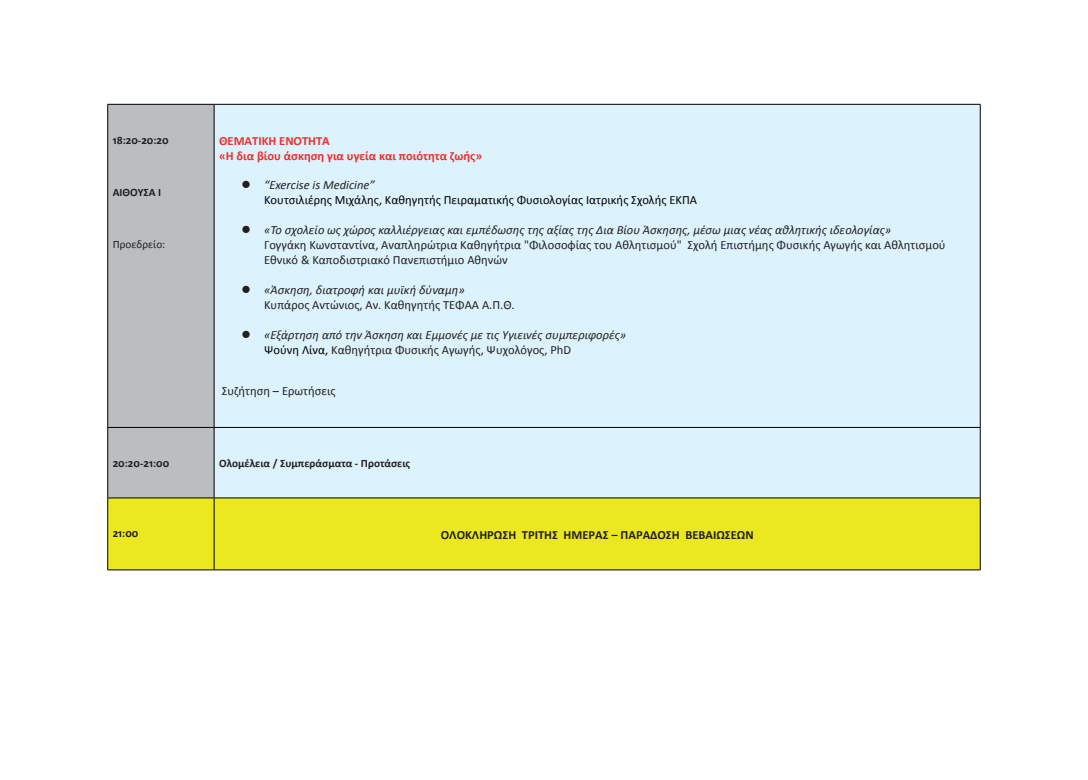
<style>
.page{position:relative;width:1088px;height:780px;background:#fff}
.page>*{position:absolute;margin:0;border:0;box-sizing:border-box;transform-origin:0 0}
.t1{font:12.5px/15px "Calibri";color:#231f20}
.t2{font:italic 12.5px/15px "Calibri";color:#231f20}
.t3{font:12.5px/15px "Calibri";color:#000001}
.t4{font:700 12.5px/15px "Calibri";color:#ee2f2d}
.t5{font:700 12.5px "Calibri";color:#231f20}
.t6{font:700 11.25px "Calibri";color:#231f20}
.t7{font:11.25px "Calibri";color:#231f20}
.s1{color:#231f20}
.s2{font-style:italic;color:#231f20}
.s3{font-style:italic}
.s4{font-style:normal;color:#000001}
.s5{font-style:normal}
</style>
<div class="page">
<div style="left:184px;top:104px;width:796px;height:465px;background:#dcf2fc"></div>
<div style="left:108px;top:105px;width:106px;height:392px;background:#bcbdc0"></div>
<div style="left:108px;top:498px;width:872px;height:71px;background:#ece820"></div>
<hr style="left:107px;top:105px;width:1px;height:322px;background:#000001">
<hr style="left:107px;top:427px;width:1px;height:70px;background:#000001">
<hr style="left:107px;top:104px;width:107px;height:1px;background:#000001">
<hr style="left:214px;top:104px;width:766px;height:1px;background:#000001">
<hr style="left:107px;top:427px;width:107px;height:1px;background:#000001">
<hr style="left:214px;top:427px;width:766px;height:1px;background:#000001">
<hr style="left:107px;top:497px;width:107px;height:1px;background:#000001">
<hr style="left:214px;top:497px;width:766px;height:1px;background:#000001">
<hr style="left:107px;top:569px;width:107px;height:1px;background:#000001">
<hr style="left:214px;top:569px;width:766px;height:1px;background:#000001">
<hr style="left:107px;top:498px;width:1px;height:71px;background:#000001">
<hr style="left:214px;top:105px;width:1px;height:322px;background:#000001">
<hr style="left:980px;top:105px;width:1px;height:322px;background:#000001">
<hr style="left:214px;top:427px;width:1px;height:70px;background:#000001">
<hr style="left:980px;top:427px;width:1px;height:70px;background:#000001">
<hr style="left:214px;top:498px;width:1px;height:71px;background:#000001">
<hr style="left:980px;top:498px;width:1px;height:71px;background:#000001">
<p class="t6" style="left:113px;top:133px;width:57px">18:20-20:20</p>
<p class="t6" style="left:113px;top:185px;width:50px">ΑΙΘΟΥΣΑ Ι</p>
<p class="t7" style="left:113px;top:237px;width:54px">Προεδρείο:</p>
<p class="t4" style="left:219px;top:133px;width:264px">ΘΕΜΑΤΙΚΗ ΕΝΟΤΗΤΑ<br>«Η δια βίου άσκηση για υγεία και ποιότητα ζωής»</p>
<p class="t3" style="left:264px;top:176px;width:434px;text-indent:-22px"><span class="s1">●</span> <span class="s2">“Exercise is Medicine”<br></span>Κουτσιλιέρης Μιχάλης, Καθηγητής Πειραματικής Φυσιολογίας Ιατρικής Σχολής ΕΚΠΑ</p>
<p class="t1" style="left:264px;top:221px;width:683px;text-indent:-22px">● <span class="s3">«Το σχολείο ως χώρος καλλιέργειας και εμπέδωσης της αξίας της Δια Βίου Άσκησης, μέσω μιας νέας αθλητικής ιδεολογίας»<br></span>Γογγάκη Κωνσταντίνα, Αναπληρώτρια Καθηγήτρια "Φιλοσοφίας του Αθλητισμού" Σχολή Επιστήμης Φυσικής Αγωγής και Αθλητισμού<br>Εθνικό &amp; Καποδιστριακό Πανεπιστήμιο Αθηνών</p>
<p class="t1" style="left:264px;top:281px;width:252px;text-indent:-22px">● <span class="s3">«Άσκηση, διατροφή και μυϊκή δύναμη»<br></span>Κυπάρος Αντώνιος, Αν. Καθηγητής ΤΕΦΑΑ Α.Π.Θ.</p>
<p class="t2" style="left:264px;top:327px;width:364px;text-indent:-22px">● «Εξάρτηση από την Άσκηση και Εμμονές με τις Υγιεινές συμπεριφορές»<br><span class="s4">Ψούνη Λίνα,</span> <span class="s5">Καθηγήτρια Φυσικής Αγωγής, Ψυχολόγος, PhD</span></p>
<p class="t1" style="left:222px;top:382px;width:115px">Συζήτηση – Ερωτήσεις</p>
<p class="t6" style="left:113px;top:456px;width:58px">20:20-21:00</p>
<p class="t6" style="left:219px;top:456px;width:193px">Ολομέλεια / Συμπεράσματα - Προτάσεις</p>
<p class="t6" style="left:113px;top:526px;width:27px">21:00</p>
<p class="t5" style="left:441px;top:527px;width:314px">ΟΛΟΚΛΗΡΩΣΗ ΤΡΙΤΗΣ ΗΜΕΡΑΣ – ΠΑΡΑΔΟΣΗ ΒΕΒΑΙΩΣΕΩΝ</p>
</div>
